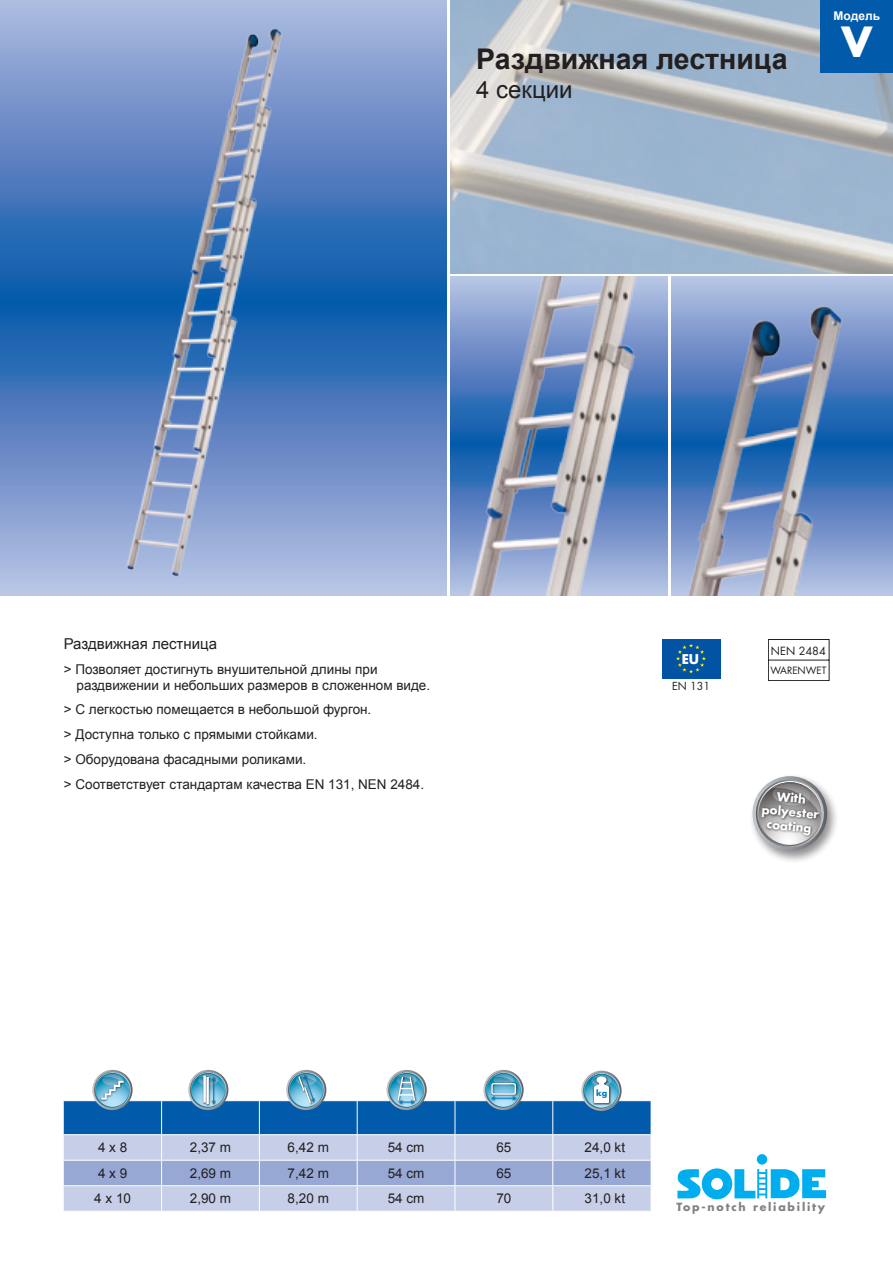
<style>
.page{position:relative;width:893px;height:1263px;background:#fff}
.page>*{position:absolute;margin:0;border:0;box-sizing:border-box;transform-origin:0 0}
.t1{font:700 40.5px "Futura";color:#fff}
.Titel{font:700 28.5px "Arial";color:#231f20}
.Ondertitel{font:24px "Arial";color:#231f20}
.Titel_omschrijving{font:15px "Arial";color:#231f20}
.Specificaties{font:13.5px/16.2px "Arial";color:#231f20}
.Tabel_cijfers{font:13.5px "Arial";color:#231f20}
.t2{font:700 13.2px "Futura";color:#fff}
.t3{font:700 12px "Arial";color:#fff}
.t4{font:700 11.85px/14.1px "Futura";color:#fff;text-align:center}
.t5{font:11.1px "Futura";color:#231f20}
.t6{font:700 10.95px "Futura";letter-spacing:.16em;color:#808285}
.t7{font:10.8px "Futura";color:#231f20}
.t8{font:9.75px "Futura";color:#231f20}
.t9{font:700 8.1px "Futura";color:#007ec5}
</style>
<div class="page">
<div style="left:757px;top:1154px;width:10px;height:10px;background:#00aeef;border-radius:50%"></div>
<svg style="left:677px;top:1168px;width:149px;height:31px"></svg>
<img style="left:451px;top:0;width:442px;height:273px">
<svg style="left:0;top:0;width:446px;height:595px;background:#5f88c4"></svg>
<img style="left:40px;top:0;width:397px;height:595px">
<img style="left:451px;top:276px;width:217px;height:319px">
<img style="left:672px;top:276px;width:221px;height:319px">
<div style="left:821px;top:0;width:72px;height:72px;background:#015aaa"></div>
<svg style="left:92px;top:1070px;width:41px;height:40px"></svg>
<svg style="left:188px;top:1070px;width:40px;height:40px"></svg>
<svg style="left:386px;top:1070px;width:41px;height:40px"></svg>
<svg style="left:483px;top:1070px;width:41px;height:40px"></svg>
<svg style="left:286px;top:1070px;width:40px;height:40px"></svg>
<svg style="left:581px;top:1071px;width:41px;height:40px"></svg>
<svg style="left:64px;top:1073px;width:587px;height:138px;background:#94b2d7"></svg>
<div style="left:662px;top:639px;width:58px;height:39px;background:#0353a5"></div>
<svg style="left:676px;top:643px;width:30px;height:30px"></svg>
<svg style="left:768px;top:639px;width:61px;height:42px"></svg>
<div style="left:749px;top:772px;width:90px;height:91px;background:#231f20;opacity:.5"></div>
<svg style="left:751px;top:776px;width:78px;height:76px"></svg>
<img style="left:757px;top:787px;width:68px;height:53px">
<p class="Titel" style="left:476px;top:40px;width:313px">Раздвижная лестница</p>
<p class="Ondertitel" style="left:476px;top:73px;width:98px">4 секции</p>
<p class="t3" style="left:834px;top:8px;width:48px">Модель</p>
<p class="t1" style="left:841px;top:14px;width:32px">V</p>
<p class="Titel_omschrijving" style="left:64px;top:634px;width:155px">Раздвижная лестница</p>
<p class="Specificaties" style="left:77px;top:661px;width:355px;text-indent:-13px">&gt; Позволяет достигнуть внушительной длины при раздвижении и небольших размеров в сложенном виде.</p>
<p class="Specificaties" style="left:64px;top:702px;width:309px">&gt; С легкостью помещается в небольшой фургон.</p>
<p class="Specificaties" style="left:64px;top:726px;width:255px">&gt; Доступна только с прямыми стойками.</p>
<p class="Specificaties" style="left:64px;top:751px;width:244px">&gt; Оборудована фасадными роликами.</p>
<p class="Specificaties" style="left:64px;top:776px;width:362px">&gt; Соответствует стандартам качества EN 131, NEN 2484.</p>
<p class="t2" style="left:682px;top:650px;width:19px">EU</p>
<p class="t7" style="left:672px;top:678px;width:40px">EN 131</p>
<p class="t5" style="left:771px;top:643px;width:56px">NEN 2484</p>
<p class="t8" style="left:770px;top:664px;width:57px">WARENWET</p>
<p class="t4" style="left:764px;top:788px;width:59px;rotate:5deg">With polyester coating</p>
<p class="t9" style="left:596px;top:1087px;width:13px">kg</p>
<p class="Tabel_cijfers" style="left:98px;top:1139px;width:31px">4 x 8</p>
<p class="Tabel_cijfers" style="left:190px;top:1139px;width:43px">2,37 m</p>
<p class="Tabel_cijfers" style="left:288px;top:1139px;width:43px">6,42 m</p>
<p class="Tabel_cijfers" style="left:388px;top:1139px;width:38px">54 cm</p>
<p class="Tabel_cijfers" style="left:496px;top:1139px;width:17px">65</p>
<p class="Tabel_cijfers" style="left:585px;top:1139px;width:42px">24,0 kt</p>
<p class="Tabel_cijfers" style="left:98px;top:1164px;width:31px">4 x 9</p>
<p class="Tabel_cijfers" style="left:190px;top:1164px;width:43px">2,69 m</p>
<p class="Tabel_cijfers" style="left:288px;top:1164px;width:43px">7,42 m</p>
<p class="Tabel_cijfers" style="left:388px;top:1164px;width:38px">54 cm</p>
<p class="Tabel_cijfers" style="left:496px;top:1164px;width:17px">65</p>
<p class="Tabel_cijfers" style="left:585px;top:1164px;width:42px">25,1 kt</p>
<p class="Tabel_cijfers" style="left:94px;top:1190px;width:38px">4 x 10</p>
<p class="Tabel_cijfers" style="left:190px;top:1190px;width:43px">2,90 m</p>
<p class="Tabel_cijfers" style="left:288px;top:1190px;width:43px">8,20 m</p>
<p class="Tabel_cijfers" style="left:388px;top:1190px;width:38px">54 cm</p>
<p class="Tabel_cijfers" style="left:496px;top:1190px;width:17px">70</p>
<p class="Tabel_cijfers" style="left:585px;top:1190px;width:42px">31,0 kt</p>
<p class="t6" style="left:676px;top:1200px;width:150px">Top-notch reliability</p>
</div>
